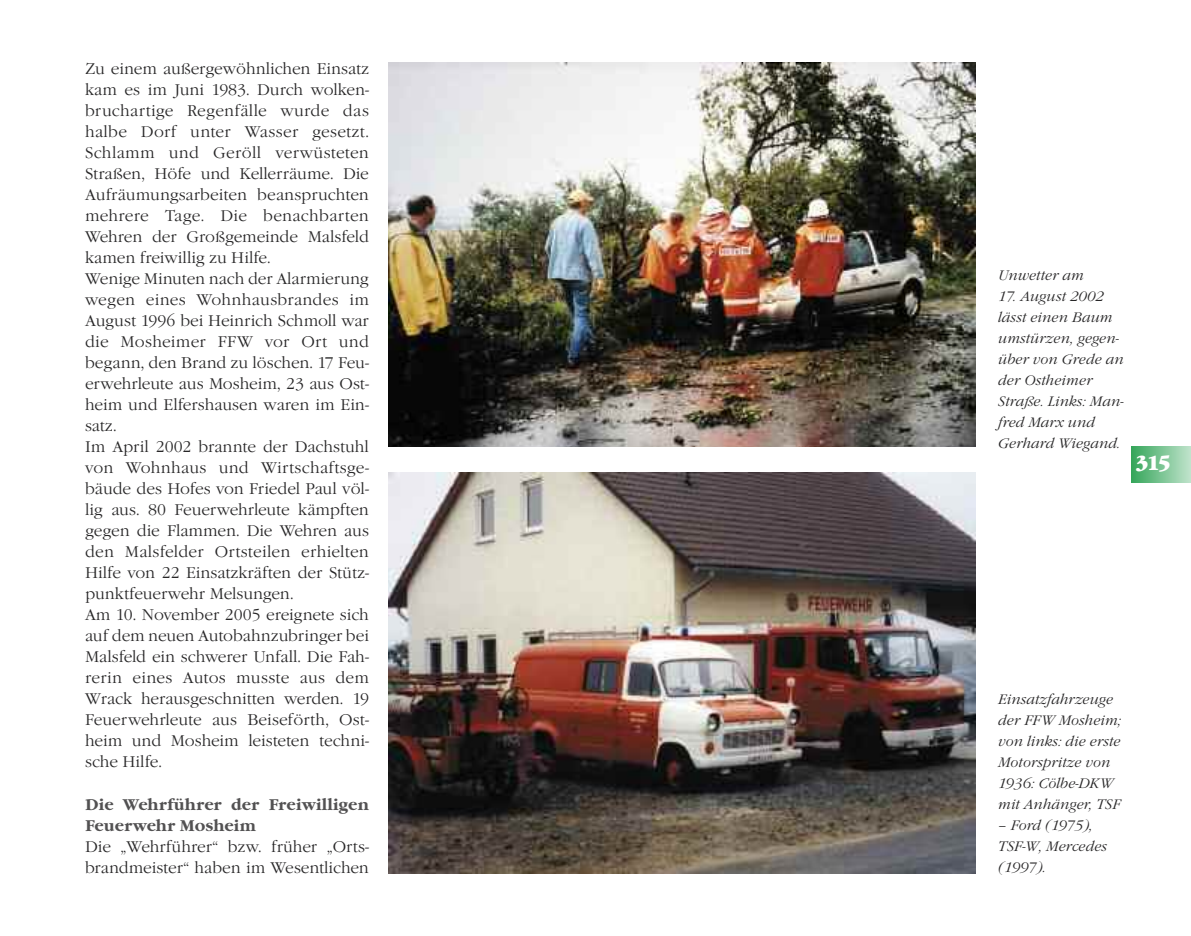
<style>
.page{position:relative;width:1191px;height:936px;background:#fff}
.page>*{position:absolute;margin:0;border:0;box-sizing:border-box;transform-origin:0 0}
.t1{font:21px "Garamond Nova Ultra";color:#fff;scale:.85 1}
.t2{font:300 16.05px/21px "Garamond Nova";color:#272627}
.t3{font:700 16.05px/21px "Garamond Nova";color:#525152}
.t4{font:italic 300 14.25px/21px "Garamond Nova";color:#272627}
</style>
<div class="page">
<div style="left:1131px;top:446px;width:60px;height:36px;background:linear-gradient(to right,#34a559,#bee2ca)"></div>
<img style="left:388px;top:472px;width:587px;height:401px">
<img style="left:388px;top:62px;width:587px;height:384px">
<p class="t2" style="left:85px;top:58px;width:285px">Zu einem außergewöhnlichen Einsatz kam es im Juni 1983. Durch wolken&shy;bruchartige Regenfälle wurde das halbe Dorf unter Wasser gesetzt.<br>Schlamm und Geröll verwüsteten Straßen, Höfe und Kellerräume. Die Aufräumungsarbeiten beanspruchten mehrere Tage. Die benachbarten Wehren der Großgemeinde Malsfeld kamen freiwillig zu Hilfe.<br>Wenige Minuten nach der Alarmierung wegen eines Wohnhausbrandes im August 1996 bei Heinrich Schmoll war die Mosheimer FFW vor Ort und begann, den Brand zu löschen. 17 Feu&shy;erwehrleute aus Mosheim, 23 aus Ost&shy;heim und Elfershausen waren im Ein&shy;satz.<br>Im April 2002 brannte der Dachstuhl von Wohnhaus und Wirtschaftsge&shy;bäude des Hofes von Friedel Paul völ&shy;lig aus. 80 Feuerwehrleute kämpften gegen die Flammen. Die Wehren aus den Malsfelder Ortsteilen erhielten Hilfe von 22 Einsatzkräften der Stütz&shy;punktfeuerwehr Melsungen.<br>Am 10. November 2005 ereignete sich auf dem neuen Autobahnzubringer bei Malsfeld ein schwerer Unfall. Die Fah&shy;rerin eines Autos musste aus dem Wrack herausgeschnitten werden. 19<br>Feuerwehrleute aus Beiseförth, Ost&shy;heim und Mosheim leisteten techni&shy;sche Hilfe.</p>
<p class="t3" style="left:85px;top:793px;width:285px">Die Wehrführer der Freiwilligen<br>Feuerwehr Mosheim</p>
<p class="t2" style="left:85px;top:835px;width:285px">Die „Wehrführer“ bzw. früher „Orts&shy;brandmeister“ haben im Wesentlichen</p>
<p class="t4" style="left:998px;top:264px;width:87px">Unwetter am</p>
<p class="t4" style="left:998px;top:285px;width:127px">17. August 2002 lässt einen Baum umstürzen, gegen&shy;über von Grede an der Ostheimer<br>Straße. Links: Man&shy;fred Marx und<br>Gerhard Wiegand.</p>
<h1 class="t1" style="left:1135px;top:451px;width:42px">315</h1>
<p class="t4" style="left:998px;top:688px;width:125px">Einsatzfahrzeuge der FFW Mosheim; von links: die erste<br>Motorspritze von<br>1936: Cölbe-DKW mit Anhänger, TSF</p>
<p class="t4" style="left:998px;top:814px;width:110px">– Ford (1975),<br>TSF-W, Mercedes (1997).</p>
</div>
